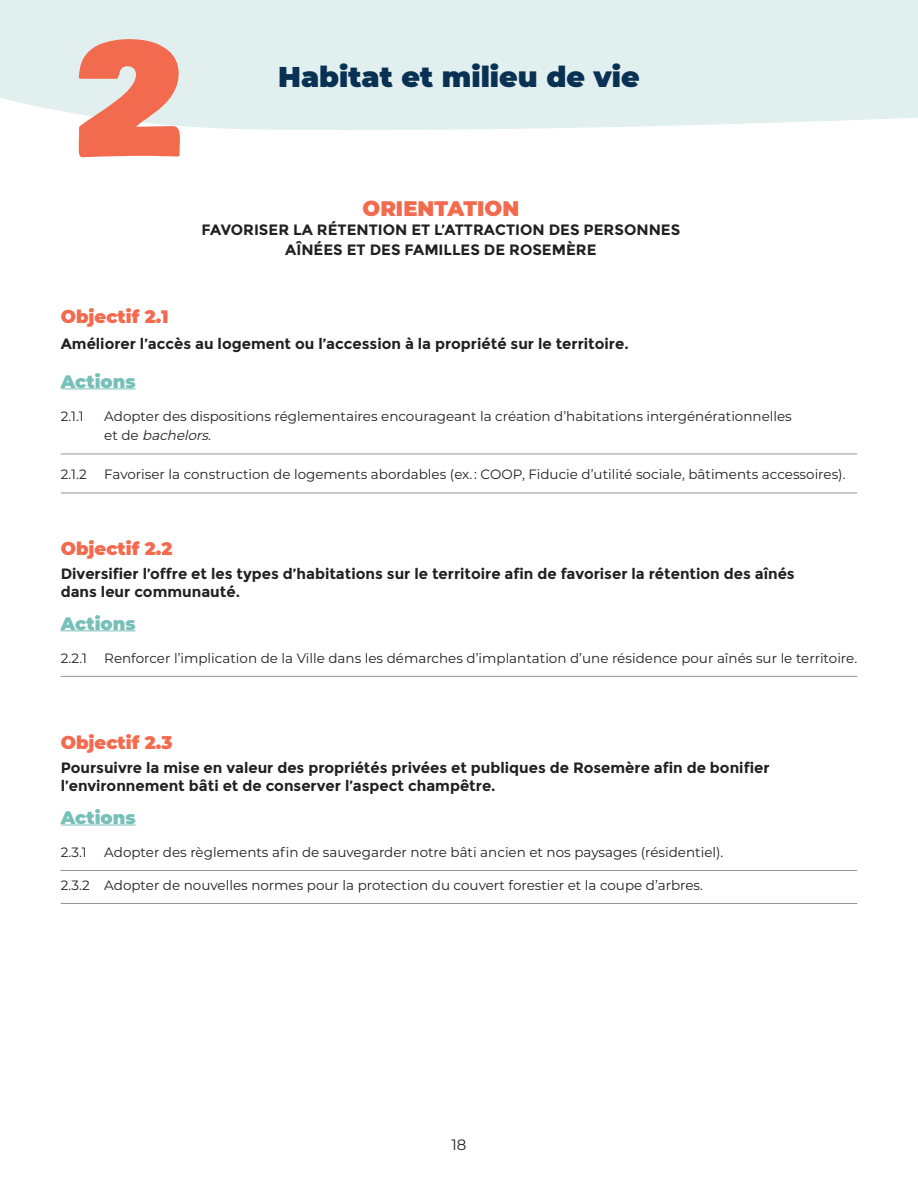
<style>
.page{position:relative;width:918px;height:1188px;background:#fff}
.page>*{position:absolute;margin:0;border:0;box-sizing:border-box;transform-origin:0 0}
.t1{font:151.35px "Bowlby One";color:#f26b4f}
.t2{font:900 28.5px "Montserrat";color:#093153}
.t3{font:900 21px "Montserrat";color:#f26b4f}
.t4{font:900 18px "Montserrat";color:#f26b4f}
.t5{font:900 18px "Montserrat";color:#77c0b9}
.t6{font:700 15px/18px "Montserrat";color:#231f20}
.t7{font:15px "Montserrat";color:#231f20}
.Paragraph_Style_1{font:13.5px/19.5px "Montserrat";color:#231f20}
.s1{font-style:italic}
</style>
<div class="page">
<div style="left:0;top:0;width:917px;height:130px;background:#e1f0ee"></div>
<svg style="left:917px;top:0;width:1px;height:118px"></svg>
<hr style="left:61px;top:388px;width:75px;height:1px;background:#77c0b9">
<hr style="left:61px;top:454px;width:796px;height:1px;background:#939598">
<hr style="left:61px;top:493px;width:796px;height:1px;background:#939598">
<hr style="left:61px;top:630px;width:75px;height:1px;background:#77c0b9">
<hr style="left:61px;top:676px;width:796px;height:1px;background:#939598">
<hr style="left:61px;top:825px;width:75px;height:1px;background:#77c0b9">
<hr style="left:61px;top:870px;width:796px;height:1px;background:#939598">
<hr style="left:61px;top:903px;width:796px;height:1px;background:#939598">
<p class="t1" style="left:74px;top:-13px;width:109px">2</p>
<p class="t2" style="left:278px;top:56px;width:363px">Habitat et milieu de vie</p>
<p class="t3" style="left:363px;top:193px;width:158px">ORIENTATION</p>
<p class="t6" style="left:202px;top:220px;width:480px;line-height:19.5px;text-align:center">FAVORISER LA RÉTENTION ET L’ATTRACTION DES PERSONNES<br>AÎNÉES ET DES FAMILLES DE ROSEMÈRE</p>
<p class="t4" style="left:61px;top:303px;width:109px">Objectif 2.1</p>
<p class="t6" style="left:61px;top:334px;width:569px">Améliorer l’accès au logement ou l’accession à la propriété sur le territoire.</p>
<p class="t5" style="left:61px;top:368px;width:76px">Actions</p>
<p class="Paragraph_Style_1" style="left:61px;top:406px;width:24px">2.1.1</p>
<p class="Paragraph_Style_1" style="left:104px;top:406px;width:689px">Adopter des dispositions réglementaires encourageant la création d’habitations intergénérationnelles e t d e <span class="s1">bachelors</span>.</p>
<p class="Paragraph_Style_1" style="left:61px;top:464px;width:28px">2.1.2</p>
<p class="Paragraph_Style_1" style="left:104px;top:464px;width:743px">Favoriser la construction de logements abordables (ex. : COOP, Fiducie d’utilité sociale, bâtiments accessoires).</p>
<p class="t4" style="left:61px;top:535px;width:113px">Objectif 2.2</p>
<p class="t6" style="left:61px;top:565px;width:736px">Diversifier l’offre et les types d’habitations sur le territoire afin de favoriser la rétention des aînés dans leur communauté.</p>
<p class="t5" style="left:61px;top:610px;width:76px">Actions</p>
<p class="Paragraph_Style_1" style="left:61px;top:647px;width:28px">2.2.1</p>
<p class="Paragraph_Style_1" style="left:104px;top:647px;width:754px">Renforcer l’implication de la Ville dans les démarches d’implantation d’une résidence pour aînés sur le territoire.</p>
<p class="t4" style="left:61px;top:729px;width:113px">Objectif 2.3</p>
<p class="t6" style="left:61px;top:759px;width:710px">Poursuivre la mise en valeur des propriétés privées et publiques de Rosemère afin de bonifier l’environnement bâti et de conserver l’aspect champêtre.</p>
<p class="t5" style="left:61px;top:804px;width:76px">Actions</p>
<p class="Paragraph_Style_1" style="left:61px;top:842px;width:27px">2.3.1</p>
<p class="Paragraph_Style_1" style="left:104px;top:842px;width:621px">Adopter des règlements afin de sauvegarder notre bâti ancien et nos paysages (résidentiel).</p>
<p class="Paragraph_Style_1" style="left:61px;top:875px;width:644px">2.3.2 Adopter de nouvelles normes pour la protection du couvert forestier et la coupe d’arbres.</p>
<p class="t7" style="left:452px;top:1134px;width:16px">18</p>
</div>
